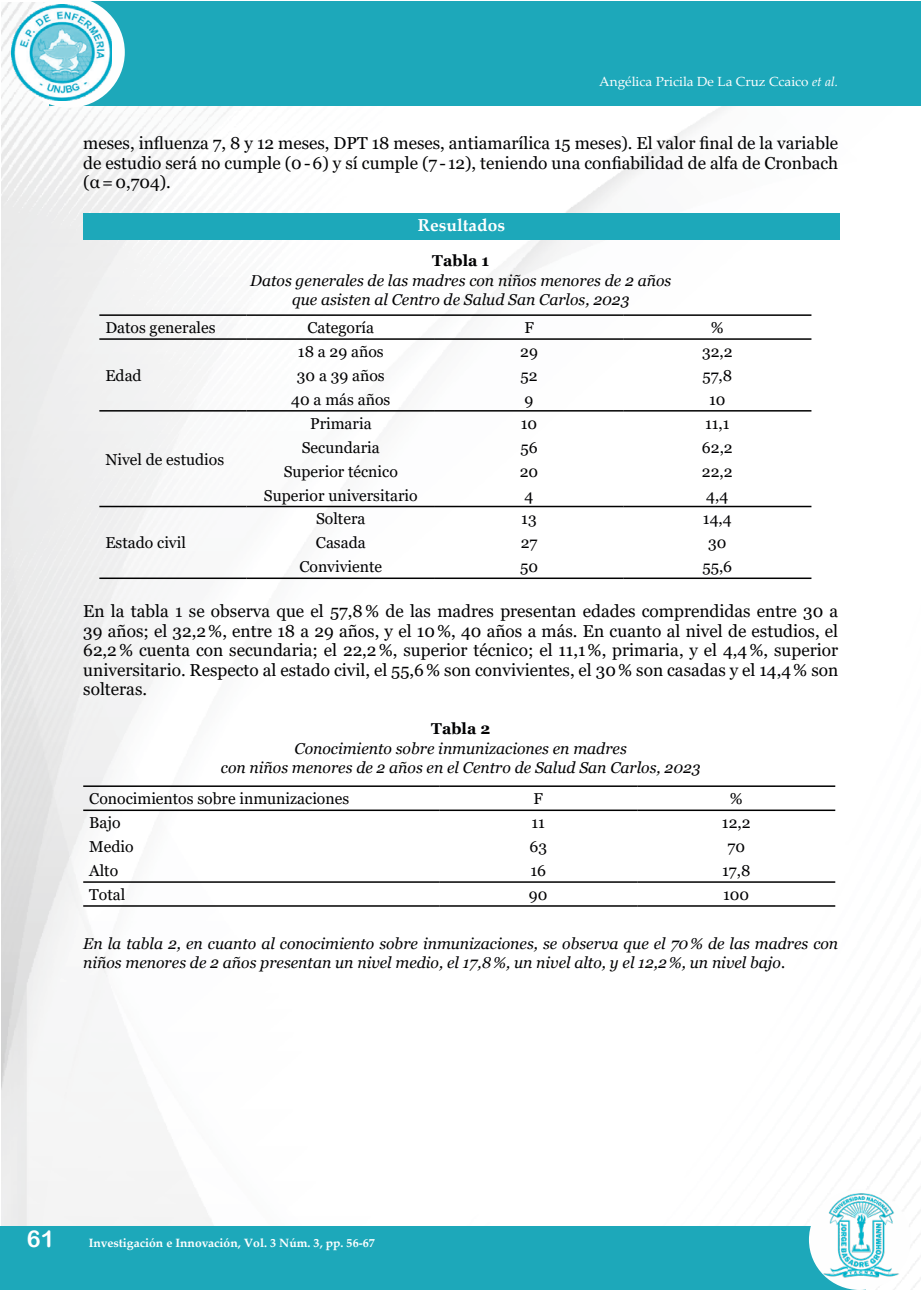
<style>
.page{position:relative;width:921px;height:1290px;background:#fff}
.page>*{position:absolute;margin:0;border:0;box-sizing:border-box;transform-origin:0 0}
.t1{font:23.25px "Arial Rounded MT Bold";color:#fff}
.t2{font:17.25px/19.5px "Georgia";color:#020203;text-align:justify}
.t3{font:700 17.25px "Palatino Linotype";color:#fff}
.t4{font:italic 15.75px/19.5px "Georgia";color:#020203;text-align:center}
.t5{font:15.75px "Georgia";color:#020203}
.t6{font:700 15.75px "Georgia";color:#020203}
.t7{font:13.2px "Palatino Linotype";color:#fefefe}
.t8{font:700 12px "Palatino Linotype";color:#fff}
.s1{font-style:italic}
</style>
<div class="page">
<img style="left:2px;top:3px;width:918px;height:1287px">
<div style="left:0;top:1226px;width:865px;height:64px;background:#1da8ba"></div>
<div style="left:808px;top:1189px;width:102px;height:101px;background:#fefefe;border-radius:50%"></div>
<img style="left:812px;top:1178px;width:92px;height:112px">
<div style="left:49px;top:1px;width:871px;height:105px;background:#1da8ba"></div>
<svg style="left:13px;top:1px;width:112px;height:107px"></svg>
<img style="left:11px;top:5px;width:100px;height:95px">
<div style="left:83px;top:213px;width:756px;height:26px;background:#1da8ba"></div>
<hr style="left:99px;top:314px;width:147px;height:2px;background:#000">
<hr style="left:246px;top:314px;width:189px;height:2px;background:#000">
<hr style="left:435px;top:314px;width:188px;height:2px;background:#000">
<hr style="left:623px;top:314px;width:188px;height:2px;background:#000">
<hr style="left:99px;top:338px;width:147px;height:2px;background:#000">
<hr style="left:246px;top:338px;width:189px;height:2px;background:#000">
<hr style="left:435px;top:338px;width:188px;height:2px;background:#000">
<hr style="left:623px;top:338px;width:188px;height:2px;background:#000">
<hr style="left:99px;top:410px;width:147px;height:1px;background:#000">
<hr style="left:246px;top:410px;width:189px;height:1px;background:#000">
<hr style="left:435px;top:410px;width:188px;height:1px;background:#000">
<hr style="left:623px;top:410px;width:188px;height:1px;background:#000">
<hr style="left:99px;top:506px;width:147px;height:1px;background:#000">
<hr style="left:246px;top:506px;width:189px;height:1px;background:#000">
<hr style="left:435px;top:506px;width:188px;height:1px;background:#000">
<hr style="left:623px;top:506px;width:188px;height:1px;background:#000">
<hr style="left:99px;top:577px;width:147px;height:2px;background:#000">
<hr style="left:246px;top:577px;width:189px;height:2px;background:#000">
<hr style="left:435px;top:577px;width:188px;height:2px;background:#000">
<hr style="left:623px;top:577px;width:188px;height:2px;background:#000">
<hr style="left:83px;top:785px;width:356px;height:2px;background:#000">
<hr style="left:439px;top:785px;width:198px;height:2px;background:#000">
<hr style="left:637px;top:785px;width:198px;height:2px;background:#000">
<hr style="left:83px;top:809px;width:356px;height:2px;background:#000">
<hr style="left:439px;top:809px;width:198px;height:2px;background:#000">
<hr style="left:637px;top:809px;width:198px;height:2px;background:#000">
<hr style="left:83px;top:881px;width:356px;height:1px;background:#000">
<hr style="left:439px;top:881px;width:198px;height:1px;background:#000">
<hr style="left:637px;top:881px;width:198px;height:1px;background:#000">
<hr style="left:83px;top:905px;width:356px;height:1px;background:#000">
<hr style="left:439px;top:905px;width:198px;height:1px;background:#000">
<hr style="left:637px;top:905px;width:198px;height:1px;background:#000">
<p class="t7" style="left:599px;top:73px;width:240px">Angélica Pricila De La Cruz Ccaico <span class="s1">et al.</span></p>
<p class="t2" style="left:83px;top:134px;width:756px">meses, influenza 7, 8 y 12 meses, DPT 18 meses, antiamarílica 15 meses). El valor final de la variable de estudio será no cumple (0-6) y sí cumple (7 - 12), teniendo una confiabilidad de alfa de Cronbach (α=0,704).</p>
<p class="t3" style="left:418px;top:213px;width:89px">Resultados</p>
<p class="t6" style="left:432px;top:251px;width:58px">Tabla 1</p>
<p class="t4" style="left:250px;top:271px;width:422px">Datos generales de las madres con niños menores de 2 años que asisten al Centro de Salud San Carlos, 2023</p>
<p class="t5" style="left:105px;top:318px;width:112px">Datos generales</p>
<p class="t5" style="left:307px;top:318px;width:68px">Categoría</p>
<p class="t5" style="left:524px;top:318px;width:11px">F</p>
<p class="t5" style="left:710px;top:318px;width:14px">%</p>
<p class="t5" style="left:105px;top:366px;width:38px">Edad</p>
<p class="t5" style="left:298px;top:342px;width:87px">18 a 29 años</p>
<p class="t5" style="left:520px;top:342px;width:19px">29</p>
<p class="t5" style="left:701px;top:342px;width:32px">32,2</p>
<p class="t5" style="left:297px;top:366px;width:89px">30 a 39 años</p>
<p class="t5" style="left:520px;top:366px;width:19px">52</p>
<p class="t5" style="left:702px;top:366px;width:31px">57,8</p>
<p class="t5" style="left:291px;top:390px;width:101px">40 a más años</p>
<p class="t5" style="left:524px;top:390px;width:10px">9</p>
<p class="t5" style="left:708px;top:390px;width:18px">10</p>
<p class="t5" style="left:105px;top:450px;width:120px">Nivel de estudios</p>
<p class="t5" style="left:105px;top:533px;width:82px">Estado civil</p>
<p class="t5" style="left:310px;top:414px;width:63px">Primaria</p>
<p class="t5" style="left:520px;top:414px;width:18px">10</p>
<p class="t5" style="left:704px;top:414px;width:26px">11,1</p>
<p class="t5" style="left:302px;top:438px;width:79px">Secundaria</p>
<p class="t5" style="left:520px;top:438px;width:19px">56</p>
<p class="t5" style="left:701px;top:438px;width:32px">62,2</p>
<p class="t5" style="left:283px;top:461px;width:116px">Superior técnico</p>
<p class="t5" style="left:519px;top:461px;width:20px">20</p>
<p class="t5" style="left:701px;top:461px;width:32px">22,2</p>
<p class="t5" style="left:264px;top:485px;width:155px">Superior universitario</p>
<p class="t5" style="left:524px;top:485px;width:10px">4</p>
<p class="t5" style="left:706px;top:485px;width:24px">4,4</p>
<p class="t5" style="left:316px;top:509px;width:51px">Soltera</p>
<p class="t5" style="left:521px;top:509px;width:17px">13</p>
<p class="t5" style="left:702px;top:509px;width:30px">14,4</p>
<p class="t5" style="left:316px;top:533px;width:51px">Casada</p>
<p class="t5" style="left:520px;top:533px;width:18px">27</p>
<p class="t5" style="left:707px;top:533px;width:20px">30</p>
<p class="t5" style="left:299px;top:557px;width:84px">Conviviente</p>
<p class="t5" style="left:520px;top:557px;width:19px">50</p>
<p class="t5" style="left:702px;top:557px;width:31px">55,6</p>
<p class="t2" style="left:83px;top:602px;width:756px">En la tabla 1 se observa que el 57,8% de las madres presentan edades comprendidas entre 30 a 39 años; el 32,2%, entre 18 a 29 años, y el 10%, 40 años a más. En cuanto al nivel de estudios, el 62,2% cuenta con secundaria; el 22,2%, superior técnico; el 11,1%, primaria, y el 4,4%, superior universitario. Respecto al estado civil, el 55,6% son convivientes, el 30% son casadas y el 14,4% son solteras.</p>
<p class="t6" style="left:431px;top:719px;width:60px">Tabla 2</p>
<p class="t4" style="left:221px;top:739px;width:481px">Conocimiento sobre inmunizaciones en madres<br>con niños menores de 2 años en el Centro de Salud San Carlos, 2023</p>
<p class="t5" style="left:89px;top:789px;width:261px">Conocimientos sobre inmunizaciones</p>
<p class="t5" style="left:533px;top:789px;width:11px">F</p>
<p class="t5" style="left:729px;top:789px;width:14px">%</p>
<p class="t5" style="left:89px;top:813px;width:33px">Bajo</p>
<p class="t5" style="left:531px;top:813px;width:15px">11</p>
<p class="t5" style="left:721px;top:813px;width:30px">12,2</p>
<p class="t5" style="left:89px;top:837px;width:46px">Medio</p>
<p class="t5" style="left:529px;top:837px;width:19px">63</p>
<p class="t5" style="left:727px;top:837px;width:19px">70</p>
<p class="t5" style="left:89px;top:861px;width:30px">Alto</p>
<p class="t5" style="left:530px;top:861px;width:17px">16</p>
<p class="t5" style="left:721px;top:861px;width:30px">17,8</p>
<p class="t5" style="left:89px;top:885px;width:38px">Total</p>
<p class="t5" style="left:528px;top:885px;width:20px">90</p>
<p class="t5" style="left:723px;top:885px;width:28px">100</p>
<p class="t4" style="left:83px;top:934px;width:756px;text-align:left">En la tabla 2, en cuanto al conocimiento sobre inmunizaciones, se observa que el 70% de las madres con niños menores de 2 años presentan un nivel medio, el 17,8%, un nivel alto, y el 12,2%, un nivel bajo.</p>
<h1 class="t1" style="left:27px;top:1225px;width:29px">61</h1>
<p class="t8" style="left:89px;top:1234px;width:287px">Investigación e Innovación, Vol. 3 Núm. 3, pp. 56-67</p>
</div>
